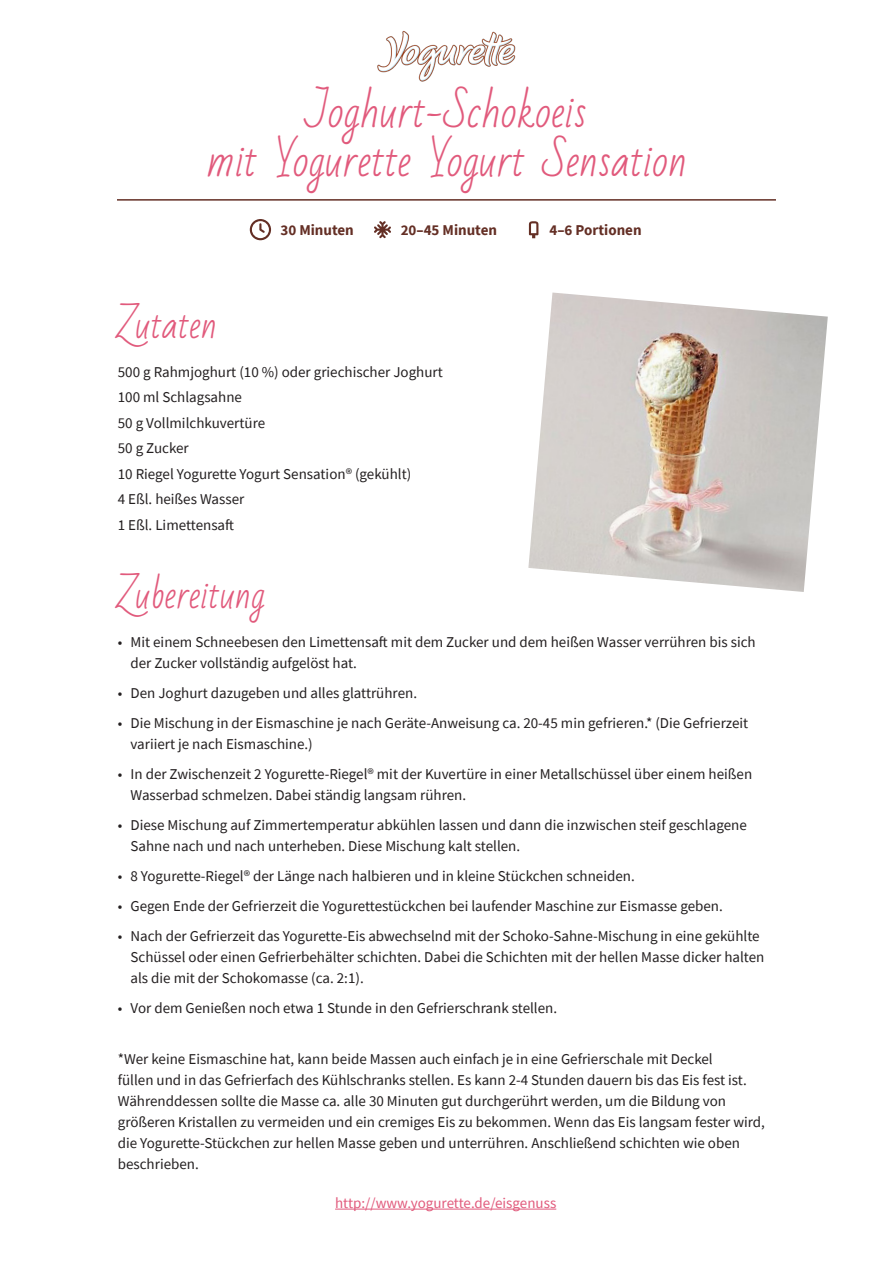
<style>
.page{position:relative;width:893px;height:1263px;background:#fff}
.page>*{position:absolute;margin:0;border:0;box-sizing:border-box;transform-origin:0 0}
.t1{font:42px/49.5px "Bad Script";color:#e15a7c;text-align:center}
.t2{font:36px "Bad Script";color:#e15a7c}
.t3{font:15px/21px "Source Sans Pro";color:#231f20}
.t4{font:15px "Source Sans Pro";color:#e15a7c}
.t5{font:700 15px "Source Sans Pro";color:#642f25}
</style>
<div class="page">
<img style="left:377px;top:31px;width:139px;height:51px">
<hr style="left:117px;top:199px;width:659px;height:2px;background:#642f25">
<hr style="left:335px;top:1209px;width:221px;height:1px;background:#e15a7c">
<svg style="left:529px;top:221px;width:9px;height:17px"></svg>
<svg style="left:250px;top:219px;width:21px;height:21px"></svg>
<svg style="left:374px;top:221px;width:17px;height:17px"></svg>
<img style="left:528px;top:292px;width:300px;height:300px">
<h1 class="t1" style="left:206px;top:88px;width:482px">Joghurt-Schokoeis<br>mit Yogurette Yogurt Sensation</h1>
<p class="t5" style="left:281px;top:219px;width:75px">30 Minuten</p>
<p class="t5" style="left:401px;top:219px;width:98px">20–45 Minuten</p>
<p class="t5" style="left:549px;top:219px;width:94px">4–6 Portionen</p>
<h2 class="t2" style="left:118px;top:304px;width:101px">Zutaten</h2>
<p class="t3" style="left:118px;top:359px;width:327px;line-height:25.5px">500 g Rahmjoghurt (10 %) oder griechischer Joghurt<br>100 ml Schlagsahne<br>50 g Vollmilchkuvertüre<br>50 g Zucker<br>10 Riegel Yogurette Yogurt Sensation® (gekühlt)<br>4 Eßl. heißes Wasser<br>1 Eßl. Limettensaft</p>
<h2 class="t2" style="left:118px;top:574px;width:148px">Zubereitung</h2>
<p class="t3" style="left:131px;top:631px;width:627px;text-indent:-13px">• Mit einem Schneebesen den Limettensaft mit dem Zucker und dem heißen Wasser verrühren bis sich der Zucker vollständig aufgelöst hat.</p>
<p class="t3" style="left:118px;top:682px;width:301px">• Den Joghurt dazugeben und alles glattrühren.</p>
<p class="t3" style="left:131px;top:712px;width:619px;text-indent:-13px">• Die Mischung in der Eismaschine je nach Geräte-Anweisung ca. 20-45 min gefrieren.* (Die Gefrierzeit variiert je nach Eismaschine.)</p>
<p class="t3" style="left:131px;top:763px;width:623px;text-indent:-13px">• In der Zwischenzeit 2 Yogurette-Riegel® mit der Kuvertüre in einer Metallschüssel über einem heißen<br>Wasserbad schmelzen. Dabei ständig langsam rühren.</p>
<p class="t3" style="left:131px;top:814px;width:618px;text-indent:-13px">• Diese Mischung auf Zimmertemperatur abkühlen lassen und dann die inzwischen steif geschlagene<br>Sahne nach und nach unterheben. Diese Mischung kalt stellen.</p>
<p class="t3" style="left:118px;top:865px;width:518px">• 8 Yogurette-Riegel® der Länge nach halbieren und in kleine Stückchen schneiden.</p>
<p class="t3" style="left:118px;top:895px;width:607px">• Gegen Ende der Gefrierzeit die Yogurettestückchen bei laufender Maschine zur Eismasse geben.</p>
<p class="t3" style="left:131px;top:925px;width:635px;text-indent:-13px">• Nach der Gefrierzeit das Yogurette-Eis abwechselnd mit der Schoko-Sahne-Mischung in eine gekühlte<br>Schüssel oder einen Gefrierbehälter schichten. Dabei die Schichten mit der hellen Masse dicker halten als die mit der Schokomasse (ca. 2:1).</p>
<p class="t3" style="left:118px;top:997px;width:441px">• Vor dem Genießen noch etwa 1 Stunde in den Gefrierschrank stellen.</p>
<p class="t3" style="left:118px;top:1048px;width:649px">*Wer keine Eismaschine hat, kann beide Massen auch einfach je in eine Gefrierschale mit Deckel<br>füllen und in das Gefrierfach des Kühlschranks stellen. Es kann 2-4 Stunden dauern bis das Eis fest ist.<br>Währenddessen sollte die Masse ca. alle 30 Minuten gut durchgerührt werden, um die Bildung von größeren Kristallen zu vermeiden und ein cremiges Eis zu bekommen. Wenn das Eis langsam fester wird, die Yogurette-Stückchen zur hellen Masse geben und unterrühren. Anschließend schichten wie oben beschrieben.</p>
<p class="t4" style="left:335px;top:1193px;width:223px">http://www.yogurette.de/eisgenuss</p>
</div>
